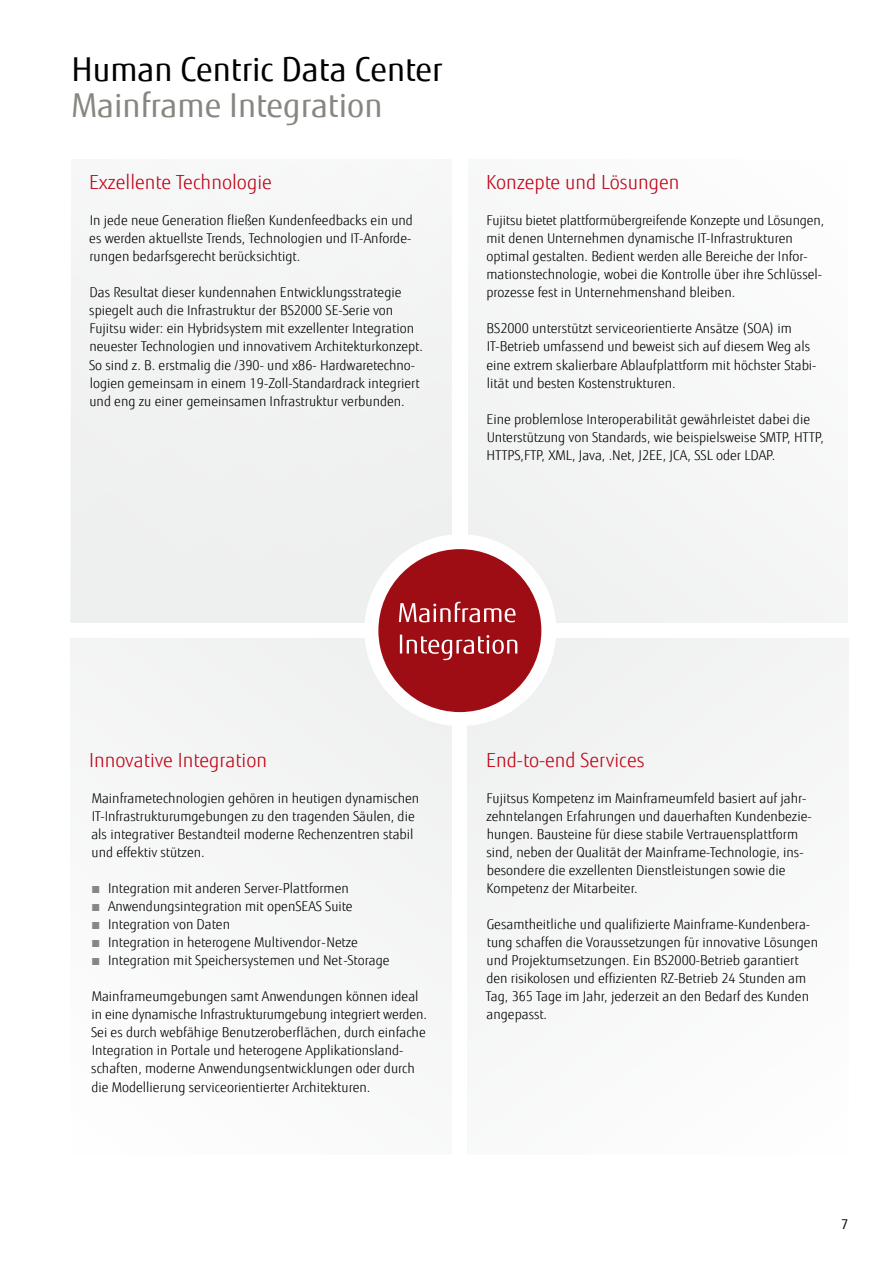
<style>
.page{position:relative;width:893px;height:1263px;background:#fff}
.page>*{position:absolute;margin:0;border:0;box-sizing:border-box;transform-origin:0 0}
.t1{font:33px "Fujitsu Sans";color:#000}
.t2{font:33px "Fujitsu Sans";color:#878781}
.t3{font:300 19.5px "Fujitsu Sans";color:#c00418}
.t4{font:300 13.5px/18px "Fujitsu Sans";color:#000}
.t5{font:13.5px "Fujitsu Sans";color:#000}
.s1{color:#878781}
</style>
<div class="page">
<div style="left:468px;top:159px;width:380px;height:464px;background:#f6f6f6"></div>
<div style="left:71px;top:159px;width:381px;height:464px;background:#eeefef"></div>
<div style="left:71px;top:638px;width:381px;height:516px;background:#f6f6f6"></div>
<div style="left:468px;top:638px;width:381px;height:516px;background:#f6f7f7"></div>
<div style="left:364px;top:534px;width:192px;height:192px;background:#fff;border-radius:50%"></div>
<div style="left:378px;top:549px;width:163px;height:163px;background:#9e0d14;border-radius:50%"></div>
<svg style="left:400px;top:635px;width:117px;height:25px"></svg>
<svg style="left:399px;top:602px;width:117px;height:20px"></svg>
<h1 class="t1" style="left:71px;top:49px;width:373px">Human Centric Data Center</h1>
<h1 class="t2" style="left:71px;top:85px;width:313px">Mainframe Integration</h1>
<h2 class="t3" style="left:89px;top:171px;width:184px">Exzellente Technologie</h2>
<p class="t4" style="left:89px;top:212px;width:325px;text-align:justify">In jede neue Generation fließen Kundenfeedbacks ein und es werden aktuellste Trends, Technologien und IT-Anforde&shy;rungen bedarfsgerecht berücksichtigt.</p>
<p class="t4" style="left:89px;top:284px;width:335px">Das Resultat dieser kundennahen Entwicklungsstrategie spiegelt auch die Infrastruktur der BS2000 SE-Serie von Fujitsu wider: ein Hybridsystem mit exzellenter Integration neuester Technologien und innovativem Architekturkonzept.<br>So sind z. B. erstmalig die /390- und x86- Hardwaretechno&shy;logien gemeinsam in einem 19-Zoll-Standardrack integriert und eng zu einer gemeinsamen Infrastruktur verbunden.</p>
<h2 class="t3" style="left:486px;top:171px;width:195px">Konzepte und Lösungen</h2>
<p class="t4" style="left:486px;top:212px;width:339px">Fujitsu bietet plattformü bergreifende Konzepte und Lösungen, mit denen Unternehmen dynamische IT-Infrastrukturen optimal gestalten. Bedient werden alle Bereiche der Infor&shy;mationstechnologie, wobei die Kontrolle ü ber ihre Schlüssel&shy;prozesse fest in Unternehmenshand bleiben.</p>
<p class="t4" style="left:486px;top:320px;width:332px">BS2000 unterstü tzt serviceorientierte Ansätze (SOA) im IT-Betrieb umfassend und beweist sich auf diesem Weg als eine extrem skalierbare Ablaufplattform mit höchster Stabi&shy;lität und besten Kostenstrukturen.</p>
<p class="t4" style="left:487px;top:410px;width:339px">Eine problemlose Interoperabilität gewährleistet dabei die<br>Unterstü tzung von Standards, wie beispielsweise SMTP, HTTP,<br>HTTPS,FTP, XML, Java, .Net, J2EE, JCA, SSL oder LDAP.</p>
<h2 class="t3" style="left:89px;top:748px;width:180px">Innovative Integration</h2>
<p class="t4" style="left:91px;top:789px;width:329px">Mainframetechnologien gehören in heutigen dynamischen IT-Infrastrukturumgebungen zu den tragenden Säulen, die als integrativer Bestandteil moderne Rechenzentren stabil und effektiv stü tzen.</p>
<p class="t4" style="left:90px;top:879px;width:260px"><span class="s1">■</span> Integration mit anderen Server-Plattformen</p>
<p class="t4" style="left:90px;top:897px;width:264px"><span class="s1">■</span> Anwendungsintegration mit openSEAS Suite</p>
<p class="t4" style="left:90px;top:915px;width:141px"><span class="s1">■</span> Integration von Daten</p>
<p class="t4" style="left:90px;top:933px;width:269px"><span class="s1">■</span> Integration in heterogene Multivendor-Netze</p>
<p class="t4" style="left:90px;top:951px;width:301px"><span class="s1">■</span> Integration mit Speichersystemen und Net-Storage</p>
<p class="t4" style="left:91px;top:988px;width:337px">Mainframeumgebungen samt Anwendungen können ideal in eine dynamische Infrastrukturumgebung integriert werden.<br>Sei es durch webfähige Benutzeroberflächen, durch einfache Integration in Portale und heterogene Applikationsland&shy;schaften, moderne Anwendungsentwicklungen oder durch die Modellierung serviceorientierter Architekturen.</p>
<h2 class="t3" style="left:486px;top:748px;width:160px">End-to-end Services</h2>
<p class="t4" style="left:486px;top:789px;width:327px">Fujitsus Kompetenz im Mainframeumfeld basiert auf jahr&shy;zehntelangen Erfahrungen und dauerhaften Kundenbezie&shy;hungen. Bausteine fü r diese stabile Vertrauensplattform sind, neben der Qualität der Mainframe-Technologie, ins&shy;besondere die exzellenten Dienstleistungen sowie die Kompetenz der Mitarbeiter.</p>
<p class="t4" style="left:486px;top:915px;width:334px">Gesamtheitliche und qualifizierte Mainframe-Kundenbera&shy;tung schaffen die Voraussetzungen fü r innovative Lösungen und Projektumsetzungen. Ein BS2000-Betrieb garantiert den risikolosen und effizienten RZ-Betrieb 24 Stunden am Tag, 365 Tage im Jahr, jederzeit an den Bedarf des Kunden angepasst.</p>
<p class="t5" style="left:841px;top:1215px;width:9px">7</p>
</div>
